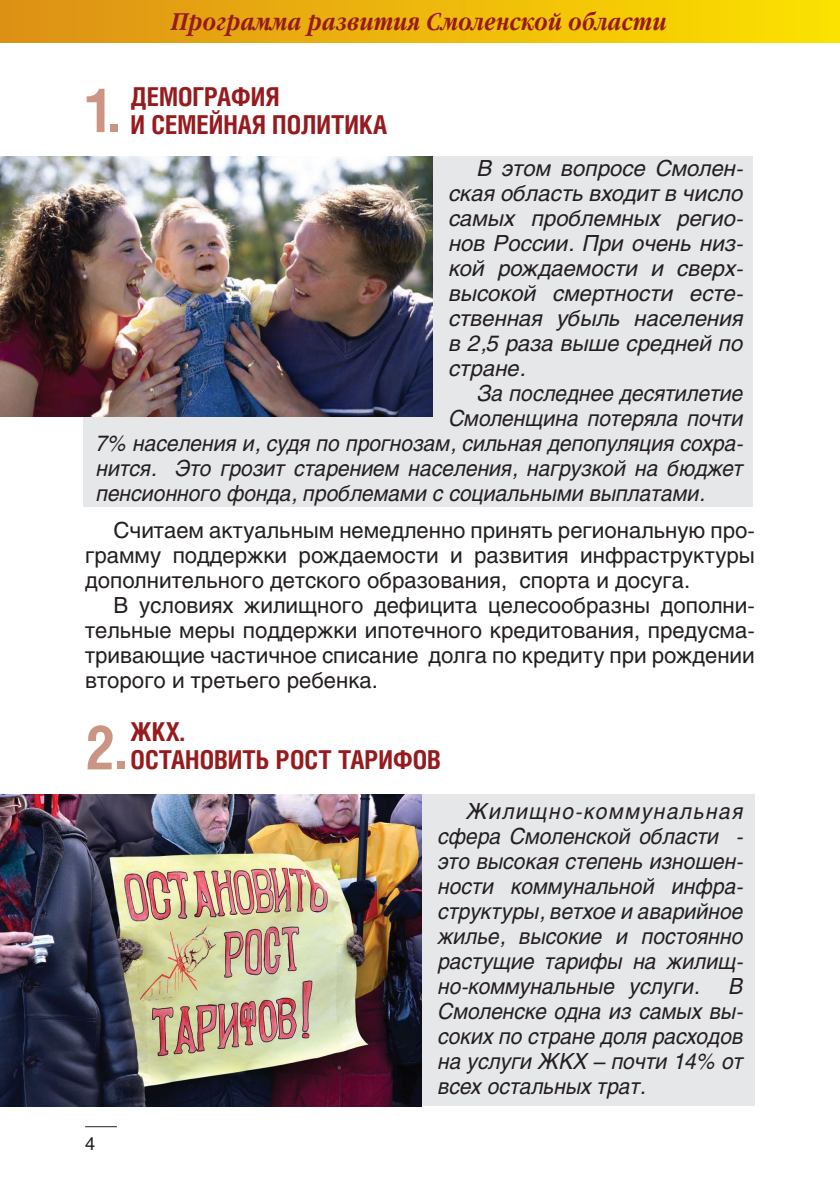
<style>
.page{position:relative;width:840px;height:1191px;background:#fff}
.page>*{position:absolute;margin:0;border:0;box-sizing:border-box;transform-origin:0 0}
.t1{font:700 61px "Helios Cond C";color:#cb9583}
.t2{font:700 26px/28px "Helios Cond C";color:#961b1e}
.t3{font:italic 700 24px "Garamond Narrow C";letter-spacing:.025em;color:#961b1e}
.t4{font:italic 22px/25px "Helios C";color:#231f20;text-align:justify;scale:.95 1}
.t5{font:22px/25px "Helios C";color:#231f20;text-align:justify}
.t6{font:italic 22px/25px "Helios C";color:#231f20;text-align:justify}
.t7{font:18px "Helios C";color:#231f20}
</style>
<div class="page">
<hr style="left:85px;top:1126px;width:32px;height:1px;background:#231f20">
<div style="left:0;top:0;width:839px;height:42px;background:linear-gradient(to right,#dd8f17,#fde100)"></div>
<div style="left:83px;top:157px;width:669px;height:349px;background:#e6e7e9"></div>
<div style="left:85px;top:794px;width:669px;height:312px;background:#e6e7e9"></div>
<hr style="left:839px;top:534px;width:1px;height:228px;background:#e6e7e9">
<img style="left:0;top:157px;width:432px;height:260px">
<img style="left:0;top:794px;width:421px;height:312px">
<p class="t3" style="left:172px;top:9px;width:496px">Программа развития Смоленской области</p>
<h1 class="t1" style="left:85px;top:74px;width:35px">1.</h1>
<p class="t2" style="left:130px;top:82px;width:258px">ДЕМОГРАФИЯ<br>И СЕМЕЙНАЯ ПОЛИТИКА</p>
<p class="t6" style="left:449px;top:156px;width:296px;text-indent:28px">В этом вопросе Смолен&shy;ская область входит в число самых проблемных регио&shy;нов России. При очень низ&shy;кой рождаемости и сверх&shy;высокой смертности есте&shy;ственная убыль населения в 2,5 раза выше средней по стране.</p>
<p class="t4" style="left:477px;top:381px;width:281px">За последнее десятилетие</p>
<p class="t4" style="left:449px;top:406px;width:311px">Смоленщина потеряла почти</p>
<p class="t4" style="left:96px;top:431px;width:682px">7% населения и, судя по прогнозам, сильная депопуляция сохра-</p>
<p class="t4" style="left:96px;top:456px;width:682px">нится. Это грозит старением населения, нагрузкой на бюджет</p>
<p class="t4" style="left:96px;top:481px;width:642px">пенсионного фонда, проблемами с социальными выплатами.</p>
<p class="t5" style="left:85px;top:517px;width:670px;text-indent:28px">Считаем актуальным немедленно принять региональную про&shy;грамму поддержки рождаемости и развития инфраструктуры дополнительного детского образования, спорта и досуга.</p>
<p class="t5" style="left:85px;top:592px;width:670px;text-indent:28px">В условиях жилищного дефицита целесообразны дополни&shy;тельные меры поддержки ипотечного кредитования, предусма&shy;тривающие частичное списание долга по кредиту при рождении второго и третьего ребенка.</p>
<p class="t2" style="left:130px;top:717px;width:312px">ЖКХ.<br>ОСТАНОВИТЬ РОСТ ТАРИФОВ</p>
<p class="t4" style="left:438px;top:798px;width:323px;text-indent:28px">Жилищно-коммунальная сфера Смоленской области - это высокая степень изношен&shy;ности коммунальной инфра&shy;структуры, ветхое и аварийное жилье, высокие и постоянно растущие тарифы на жилищ&shy;но-коммунальные услуги.</p>
<h1 class="t1" style="left:85px;top:711px;width:42px">2.</h1>
<p class="t4" style="left:438px;top:973px;width:323px;text-indent:291px">В Смоленске одна из самых вы&shy;соких по стране доля расходов на услуги ЖКХ – почти 14% от всех остальных трат.</p>
<p class="t7" style="left:85px;top:1132px;width:12px">4</p>
</div>
